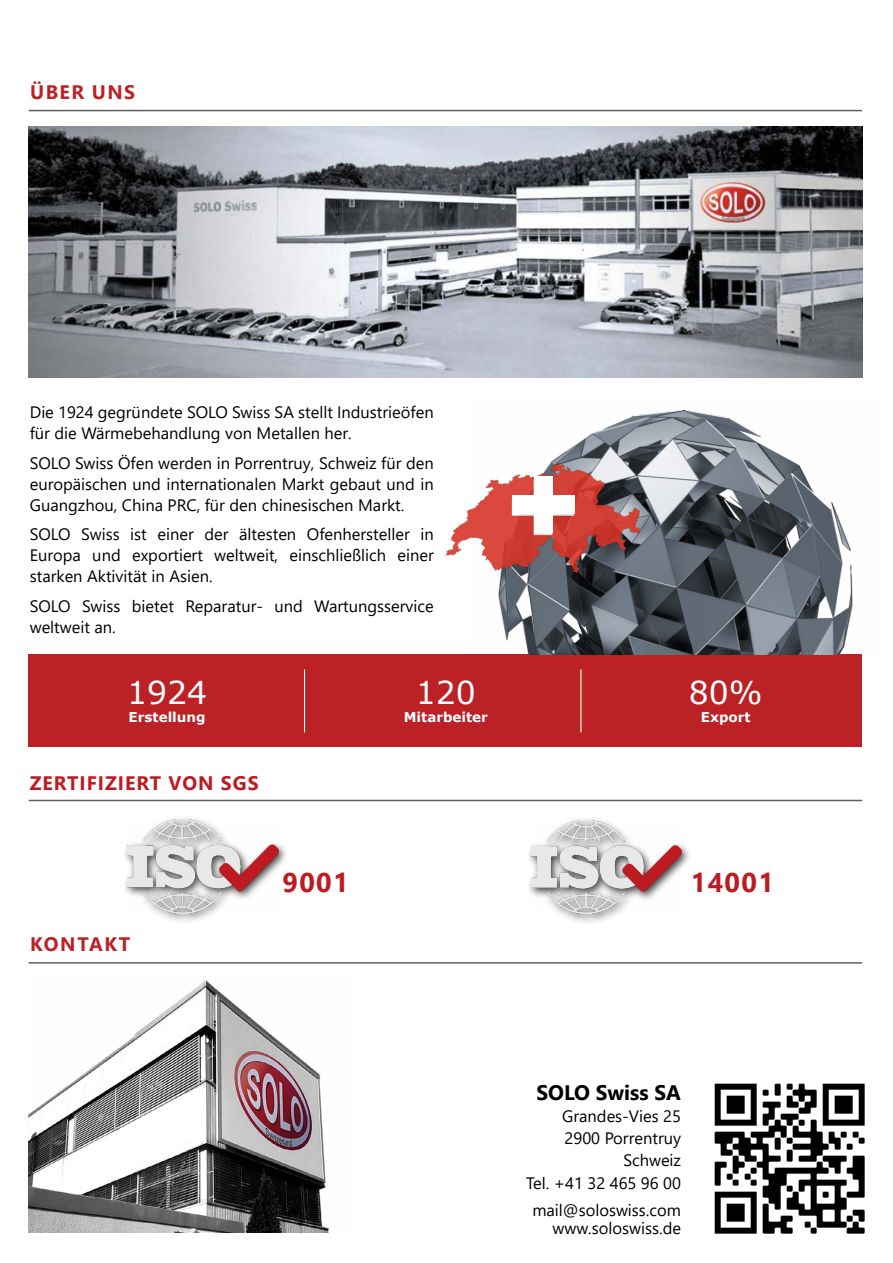
<style>
.page{position:relative;width:893px;height:1263px;background:#fff}
.page>*{position:absolute;margin:0;border:0;box-sizing:border-box;transform-origin:0 0}
.t1{font:31.5px "Verdana";color:#fff}
.t2{font:700 27px "Segoe UI";letter-spacing:.05em;color:#bd1a22}
.t3{font:700 21px "Segoe UI";color:#000}
.t4{font:700 19.5px "Segoe UI";letter-spacing:.05em;color:#bd1a22}
.t5{font:700 19.5px "Segoe UI";letter-spacing:.075em;color:#bc2126}
.t6{font:16.5px/21px "Segoe UI";color:#000}
.t7{font:700 13.5px "Verdana";color:#fff}
</style>
<div class="page">
<div style="left:29px;top:654px;width:833px;height:92px;background:#bc2126"></div>
<img style="left:498px;top:409px;width:355px;height:245px">
<hr style="left:29px;top:110px;width:833px;height:1px;background:#605f5c">
<hr style="left:29px;top:962px;width:833px;height:2px;background:#605f5c">
<hr style="left:29px;top:800px;width:833px;height:1px;background:#605f5c">
<img style="left:29px;top:980px;width:300px;height:252px">
<img style="left:29px;top:126px;width:833px;height:251px">
<div style="left:123px;top:815px;width:166px;height:109px;background:#000;opacity:.75"></div>
<img style="left:128px;top:820px;width:150px;height:93px">
<div style="left:526px;top:816px;width:166px;height:109px;background:#000;opacity:.75"></div>
<img style="left:531px;top:821px;width:151px;height:93px">
<img style="left:446px;top:463px;width:194px;height:110px">
<div style="left:535px;top:476px;width:18px;height:57px;background:#fff"></div>
<div style="left:512px;top:495px;width:63px;height:18px;background:#fff"></div>
<hr style="left:304px;top:669px;width:1px;height:63px;background:#fff">
<hr style="left:580px;top:669px;width:1px;height:63px;background:#fff">
<img style="left:714px;top:1083px;width:151px;height:151px">
<p class="t5" style="left:30px;top:74px;width:104px">ÜBER UNS</p>
<p class="t6" style="left:30px;top:400px;width:405px">Die 1924 gegründete SOLO Swiss SA stellt Industrieöfen für die Wärmebehandlung von Metallen her.</p>
<p class="t6" style="left:30px;top:451px;width:405px;text-align:justify">SOLO Swiss Öfen werden in Porrentruy, Schweiz für den europäischen und internationalen Markt gebaut und in Guangzhou, China PRC, für den chinesischen Markt.</p>
<p class="t6" style="left:30px;top:522px;width:405px;text-align:justify">SOLO Swiss ist einer der ältesten Ofenhersteller in Europa und exportiert weltweit, einschließlich einer starken Aktivität in Asien.</p>
<p class="t6" style="left:30px;top:594px;width:405px">SOLO Swiss bietet Reparatur- und Wartungsservice weltweit an.</p>
<h1 class="t1" style="left:127px;top:670px;width:82px">1924</h1>
<p class="t7" style="left:129px;top:707px;width:78px">Erstellung</p>
<p class="t4" style="left:30px;top:765px;width:230px">ZERTIFIZIERT VON SGS</p>
<h1 class="t1" style="left:416px;top:670px;width:62px">120</h1>
<p class="t7" style="left:404px;top:707px;width:86px">Mitarbeiter</p>
<h1 class="t1" style="left:689px;top:670px;width:75px">80%</h1>
<p class="t7" style="left:701px;top:707px;width:51px">Export</p>
<p class="t5" style="left:30px;top:925px;width:102px">KONTA KT</p>
<h2 class="t2" style="left:282px;top:856px;width:68px">9001</h2>
<h2 class="t2" style="left:691px;top:857px;width:85px">14001</h2>
<p class="t3" style="left:536px;top:1072px;width:27px">SOLO</p>
<p class="t3" style="left:596px;top:1072px;width:87px">SWISS SA</p>
<p class="t6" style="left:526px;top:1103px;width:156px;line-height:22.2px;text-align:right">Grandes-Vies 25<br>2900 Porrentruy<br>Schweiz<br>Tel. +41 32 465 96 00</p>
<p class="t6" style="left:532px;top:1199px;width:150px;line-height:18px;text-align:right">mail@soloswiss.com www.soloswiss.de</p>
</div>
